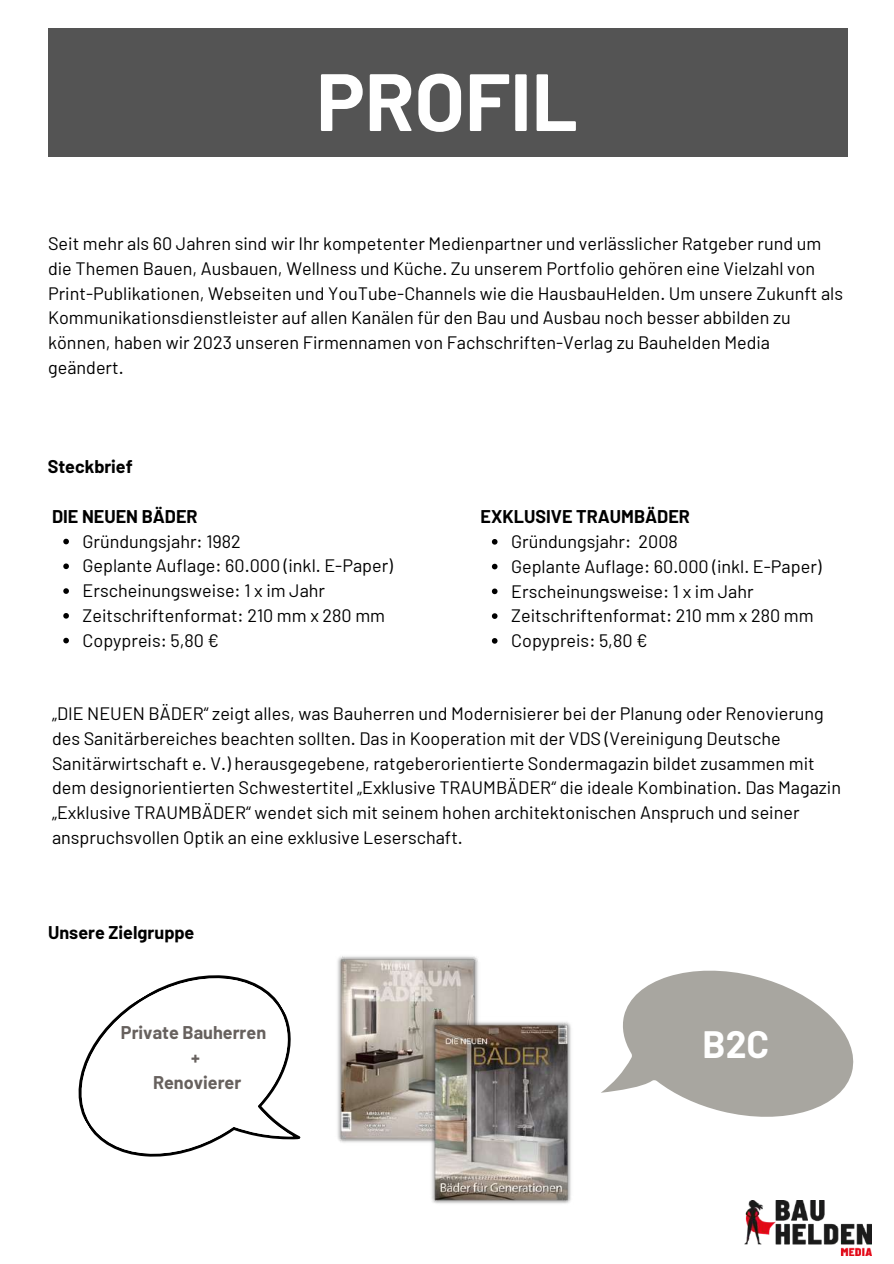
<style>
.page{position:relative;width:894px;height:1264px;background:#fff}
.page>*{position:absolute;margin:0;border:0;box-sizing:border-box;transform-origin:0 0}
.t1{font:700 81px "Barlow";color:#fff}
.t2{font:700 37.2px "Barlow";color:#fff}
.t3{font:18px/24.8px "Barlow";color:#000}
.t4{font:700 18px "Barlow";color:#000}
.t5{font:700 18px/24.8px "Barlow";color:#67615e;text-align:center}
</style>
<div class="page">
<div style="left:48px;top:28px;width:799px;height:129px;background:#545454"></div>
<svg style="left:78px;top:975px;width:223px;height:182px"></svg>
<svg style="left:601px;top:970px;width:253px;height:147px;fill:#a8a6a0"></svg>
<svg style="left:63px;top:538px;width:6px;height:6px"></svg>
<svg style="left:63px;top:563px;width:6px;height:6px"></svg>
<svg style="left:63px;top:588px;width:6px;height:6px"></svg>
<svg style="left:63px;top:613px;width:6px;height:5px"></svg>
<svg style="left:63px;top:637px;width:6px;height:6px"></svg>
<svg style="left:491px;top:539px;width:6px;height:5px"></svg>
<svg style="left:491px;top:563px;width:6px;height:6px"></svg>
<svg style="left:491px;top:588px;width:6px;height:6px"></svg>
<svg style="left:491px;top:613px;width:6px;height:6px"></svg>
<svg style="left:491px;top:638px;width:6px;height:5px"></svg>
<img style="left:744px;top:1200px;width:127px;height:55px">
<img style="left:337px;top:956px;width:141px;height:187px">
<img style="left:429px;top:1016px;width:142px;height:188px">
<h1 class="t1" style="left:316px;top:50px;width:263px">PROFIL</h1>
<p class="t3" style="left:48px;top:230px;width:796px">Seit mehr als 60 Jahren sind wir Ihr kompetenter Medienpartner und verlässlicher Ratgeber rund um die Themen Bauen, Ausbauen, Wellness und Küche. Zu unserem Portfolio gehören eine Vielzahl von Print-Publikationen, Webseiten und YouTube-Channels wie die HausbauHelden. Um unsere Zukunft als Kommunikationsdienstleister auf allen Kanälen für den Bau und Ausbau noch besser abbilden zu können, haben wir 2023 unseren Firmennamen von Fachschriften-Verlag zu Bauhelden Media geändert.</p>
<p class="t4" style="left:48px;top:455px;width:87px">Steckbrief</p>
<p class="t4" style="left:52px;top:505px;width:147px">DIE NEUEN BÄDER</p>
<p class="t3" style="left:83px;top:528px;width:312px">Gründungsjahr: 1982<br>Geplante Auflage: 60.000 (inkl. E-Paper)<br>Erscheinungsweise: 1 x im Jahr<br>Zeitschriftenformat: 210 mm x 280 mm<br>Copypreis: 5,80 €</p>
<p class="t4" style="left:480px;top:505px;width:211px">EXKLUSIVE TRAUMBÄDER</p>
<p class="t3" style="left:511px;top:528px;width:312px">Gründungsjahr: 2008<br>Geplante Auflage: 60.000 (inkl. E-Paper)<br>Erscheinungsweise: 1 x im Jahr<br>Zeitschriftenformat: 210 mm x 280 mm<br>Copypreis: 5,80 €</p>
<p class="t3" style="left:52px;top:700px;width:790px">„DIE NEUEN BÄDER“ zeigt alles, was Bauherren und Modernisierer bei der Planung oder Renovierung des Sanitärbereiches beachten sollten. Das in Kooperation mit der VDS (Vereinigung Deutsche Sanitärwirtschaft e. V.) herausgegebene, ratgeberorientierte Sondermagazin bildet zusammen mit dem designorientierten Schwestertitel „Exklusive TRAUMBÄDER“ die ideale Kombination. Das Magazin „Exklusive TRAUMBÄDER“ wendet sich mit seinem hohen architektonischen Anspruch und seiner anspruchsvollen Optik an eine exklusive Leserschaft.</p>
<p class="t4" style="left:48px;top:920px;width:148px">Unsere Zielgruppe</p>
<p class="t5" style="left:121px;top:1019px;width:147px">Private Bauherren +<br>Renovierer</p>
<h2 class="t2" style="left:702px;top:1020px;width:68px">B2C</h2>
</div>
